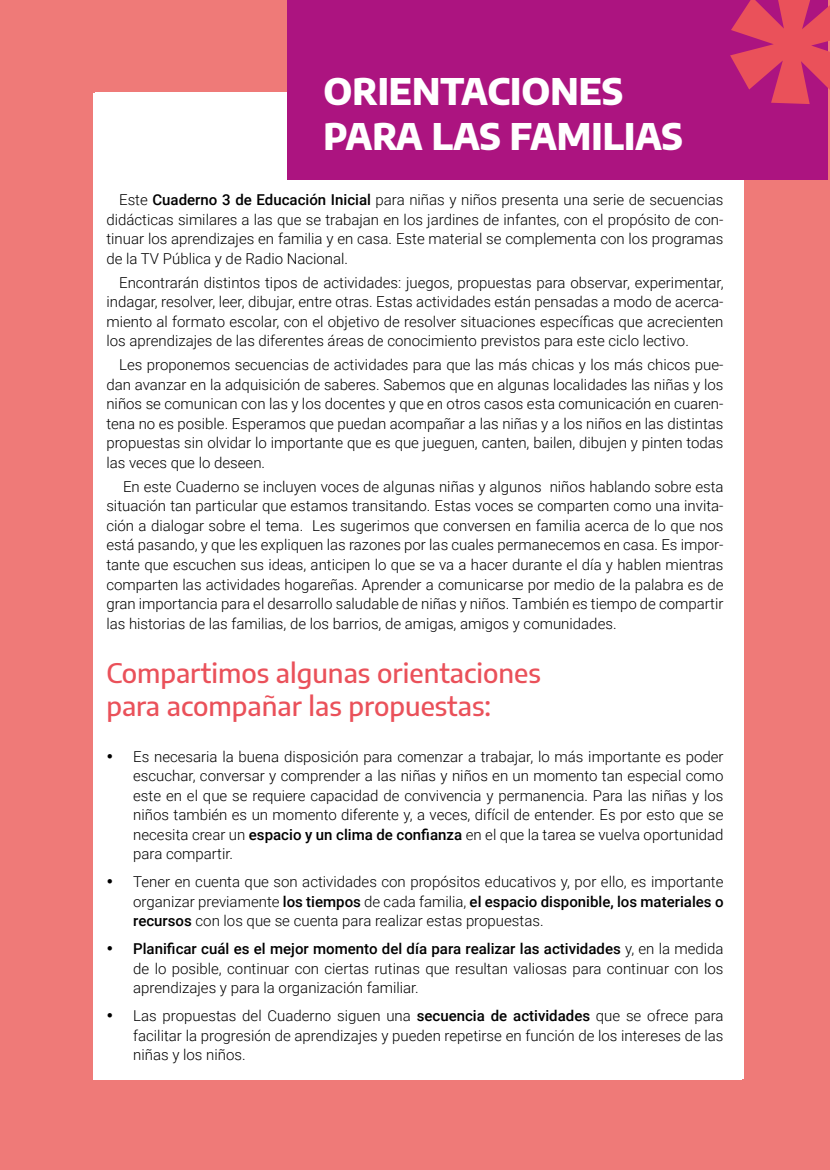
<style>
.page{position:relative;width:830px;height:1170px;background:#fff}
.page>*{position:absolute;margin:0;border:0;box-sizing:border-box;transform-origin:0 0}
.t1{font:800 36px/45px "Encode Sans";color:#fff}
.t2{font:500 27px/33px "Encode Sans";color:#ea515a}
.t3{font:300 15px/19.5px "Roboto";color:#000;text-align:justify}
.s1{font-weight:500}
</style>
<div class="page">
<div style="left:0;top:0;width:829px;height:1169px;background:#ef7a78"></div>
<div style="left:94px;top:93px;width:647px;height:986px;background:#fff"></div>
<div style="left:287px;top:0;width:540px;height:179px;background:#ac1480"></div>
<svg style="left:730px;top:0;width:99px;height:104px"></svg>
<h1 class="t1" style="left:323px;top:66px;width:361px">ORIENTACIONES<br>PARA LAS FAMILIAS</h1>
<p class="t3" style="left:106px;top:190px;width:618px;text-indent:13px">Este <span class="s1">Cuaderno 3 de Educación Inicial</span> para niñas y niños presenta una serie de secuencias didácticas similares a las que se trabajan en los jardines de infantes, con el propósito de con&shy;tinuar los aprendizajes en familia y en casa. Este material se complementa con los programas de la TV Pública y de Radio Nacional.</p>
<p class="t3" style="left:106px;top:272px;width:618px;text-indent:13px">Encontrarán distintos tipos de actividades: juegos, propuestas para observar, experimentar, indagar, resolver, leer, dibujar, entre otras. Estas actividades están pensadas a modo de acerca&shy;miento al formato escolar, con el objetivo de resolver situaciones específicas que acrecienten los aprendizajes de las diferentes áreas de conocimiento previstos para este ciclo lectivo.</p>
<p class="t3" style="left:106px;top:355px;width:618px;text-indent:13px">Les proponemos secuencias de actividades para que las más chicas y los más chicos pue&shy;dan avanzar en la adquisición de saberes. Sabemos que en algunas localidades las niñas y los niños se comunican con las y los docentes y que en otros casos esta comunicación en cuaren&shy;tena no es posible. Esperamos que puedan acompañar a las niñas y a los niños en las distintas propuestas sin olvidar lo importante que es que jueguen, canten, bailen, dibujen y pinten todas las veces que lo deseen.</p>
<p class="t3" style="left:106px;top:476px;width:618px;text-indent:17px">En este Cuaderno se incluyen voces de algunas niñas y algunos niños hablando sobre esta situación tan particular que estamos transitando. Estas voces se comparten como una invita&shy;ción a dialogar sobre el tema. Les sugerimos que conversen en familia acerca de lo que nos está pasando, y que les expliquen las razones por las cuales permanecemos en casa. Es impor&shy;tante que escuchen sus ideas, anticipen lo que se va a hacer durante el día y hablen mientras comparten las actividades hogareñas. Aprender a comunicarse por medio de la palabra es de gran importancia para el desarrollo saludable de niñas y niños. También es tiempo de compartir las historias de las familias, de los barrios, de amigas, amigos y comunidades.</p>
<h2 class="t2" style="left:106px;top:655px;width:435px">Compartimos algunas orientaciones para acompañar las propuestas:</h2>
<p class="t3" style="left:133px;top:746px;width:591px;text-indent:-27px">• Es necesaria la buena disposición para comenzar a trabajar, lo más importante es poder escuchar, conversar y comprender a las niñas y niños en un momento tan especial como este en el que se requiere capacidad de convivencia y permanencia. Para las niñas y los niños también es un momento diferente y, a veces, difícil de entender. Es por esto que se necesita crear un <span class="s1">espacio y un clima de confianza</span> en el que la tarea se vuelva oportunidad para compartir.</p>
<p class="t3" style="left:133px;top:871px;width:591px;text-indent:-27px">• Tener en cuenta que son actividades con propósitos educativos y, por ello, es importante organizar previamente <span class="s1">los tiempos</span> de cada familia, <span class="s1">el espacio disponible, los materiales o recursos</span> con los que se cuenta para realizar estas propuestas.</p>
<p class="t3" style="left:133px;top:938px;width:591px;text-indent:-27px">• <span class="s1">Planificar cuál es el mejor momento del día para realizar las actividades</span> y, en la medida de lo posible, continuar con ciertas rutinas que resultan valiosas para continuar con los aprendizajes y para la organización familiar.</p>
<p class="t3" style="left:133px;top:1005px;width:591px;text-indent:-27px">• Las propuestas del Cuaderno siguen una <span class="s1">secuencia de actividades</span> que se ofrece para facilitar la progresión de aprendizajes y pueden repetirse en función de los intereses de las niñas y los niños.</p>
</div>
